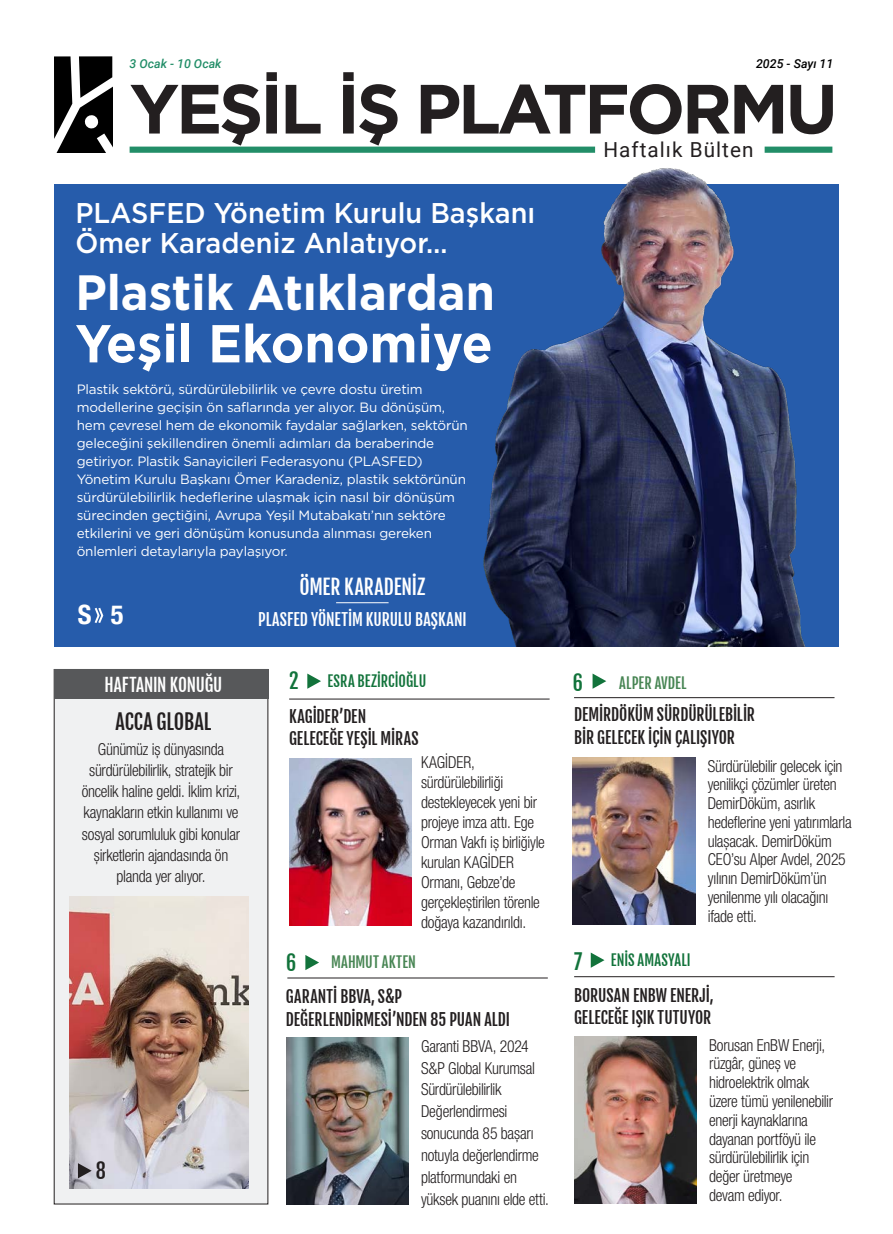
<style>
.page{position:relative;width:893px;height:1234px;background:#fff}
.page>*{position:absolute;margin:0;border:0;box-sizing:border-box;transform-origin:0 0}
.Cover_Header_02{font:700 69.45px "Gotham";letter-spacing:-.05em;color:#231f20}
.Cover_Header_02-2{font:700 53.25px "Gotham";color:#fff;scale:.95 1}
.Cover_Header_02-3{font:700 49.5px "Gotham";color:#fff;scale:.95 1}
.Cover_Header_02-4{font:500 28.5px/30px "Gotham";color:#fff;scale:.95 1}
.t1{font:700 condensed 26.55px "Helvetica Neue";color:#fff}
.t2{font:21px "Fjalla One";letter-spacing:.005em;color:#231f20;scale:.95 1}
.t3{font:21px "Fjalla One";color:#12733b;scale:.95 1}
.Nesletter_Title{font:20.7px "Roboto";letter-spacing:.05em;color:#231f20}
.t4{font:20.55px "Fjalla One";letter-spacing:.005em;color:#fff;scale:.95 1}
.t5{font:18px "Fjalla One";letter-spacing:-.015em;color:#fff;scale:.95 1}
.t6{font:900 17.25px "Avenir";letter-spacing:.2em;color:#000}
.t7{font:300 condensed 16.5px/18.8px "Helvetica Neue LT Pro";letter-spacing:-.02em;color:#231f20;scale:.95 1}
.t8{font:16.5px/22.5px "Fjalla One";color:#231f20;scale:.95 1}
.t9{font:16.5px "Fjalla One";color:#fff;scale:.95 1}
.t10{font:15px "Fjalla One";letter-spacing:.01em;color:#12733b;scale:.95 1}
.t11{font:15px "Fjalla One";letter-spacing:.015em;color:#478553;scale:.95 1}
.t12{font:13.5px/18px "Gotham";letter-spacing:-.015em;color:#fff}
.t13{font:900 13.2px "Avenir";letter-spacing:.1em;color:#000}
.Number{font:italic 500 12.3px "Roboto";color:#228e68}
.Number-2{font:italic 500 12.3px "Roboto";color:#000}
</style>
<div class="page">
<div style="left:54px;top:669px;width:214px;height:534px;background:#f0f1f2"></div>
<div style="left:54px;top:184px;width:784px;height:462px;background:#265cab"></div>
<svg style="left:54px;top:56px;width:58px;height:97px"></svg>
<div style="left:130px;top:146px;width:465px;height:7px;background:#228e68"></div>
<div style="left:765px;top:146px;width:67px;height:7px;background:#228e68"></div>
<img style="left:573px;top:757px;width:122px;height:167px">
<svg style="left:94px;top:607px;width:10px;height:16px"></svg>
<img style="left:483px;top:168px;width:356px;height:478px">
<hr style="left:336px;top:602px;width:53px;height:1px;background:#fff">
<img style="left:70px;top:896px;width:178px;height:292px">
<div style="left:54px;top:669px;width:214px;height:30px;background:#57585a"></div>
<img style="left:574px;top:1036px;width:122px;height:167px">
<svg style="left:591px;top:952px;width:13px;height:15px"></svg>
<hr style="left:574px;top:976px;width:261px;height:1px;background:#231f20">
<img style="left:289px;top:758px;width:122px;height:167px">
<svg style="left:307px;top:673px;width:14px;height:15px"></svg>
<hr style="left:289px;top:698px;width:261px;height:1px;background:#231f20">
<img style="left:286px;top:1037px;width:122px;height:167px">
<hr style="left:287px;top:977px;width:261px;height:1px;background:#231f20">
<hr style="left:574px;top:697px;width:260px;height:1px;background:#231f20">
<svg style="left:593px;top:673px;width:13px;height:15px"></svg>
<svg style="left:305px;top:955px;width:14px;height:14px"></svg>
<svg style="left:78px;top:1162px;width:14px;height:16px"></svg>
<p class="Number" style="left:130px;top:55px;width:93px">3 Ocak - 10 Ocak</p>
<p class="Number-2" style="left:756px;top:55px;width:79px">2025 - Sayı 11</p>
<p class="Cover_Header_02" style="left:130px;top:63px;width:710px">YEŞİL İŞ PLATFORMU</p>
<p class="t6" style="left:133px;top:80px;width:92px">YEŞİL İŞ</p>
<p class="t13" style="left:132px;top:104px;width:93px">PLATFORMU</p>
<p class="Nesletter_Title" style="left:603px;top:135px;width:151px">Haftalık Bülten</p>
<p class="Cover_Header_02-4" style="left:75px;top:197px;width:486px">PLASFED Yönetim Kurulu Başkanı<br>Ömer Karadeniz Anlatıyor…</p>
<p class="Cover_Header_02-3" style="left:75px;top:259px;width:443px">Plastik Atıklardan</p>
<p class="Cover_Header_02-2" style="left:75px;top:308px;width:441px">Yeşil Ekonomiye</p>
<p class="t12" style="left:77px;top:380px;width:392px">Plastik sektörü, sürdürülebilirlik ve çevre dostu üretim modellerine geçişin ön saflarında yer alıyor. Bu dönüşüm, hem çevresel hem de ekonomik faydalar sağlarken, sektörün geleceğini şekillendiren önemli adımları da beraberinde getiriyor. Plastik Sanayicileri Federasyonu (PLASFED)<br>Yönetim Kurulu Başkanı Ömer Karadeniz, plastik sektörünün sürdürülebilirlik hedeflerine ulaşmak için nasıl bir dönüşüm sürecinden geçtiğini, Avrupa Yeşil Mutabakatı’nın sektöre etkilerini ve geri dönüşüm konusunda alınması gereken önlemleri detaylarıyla paylaşıyor.</p>
<p class="t4" style="left:299px;top:576px;width:134px">ÖMER KARADENIZ</p>
<p class="t9" style="left:258px;top:611px;width:221px">PLASFED YÖNETIM KURULU BAŞKANI</p>
<p class="t1" style="left:78px;top:592px;width:47px">S 5</p>
<p class="t5" style="left:104px;top:675px;width:125px">HAFTANIN KONUĞU</p>
<p class="t2" style="left:115px;top:710px;width:102px">ACCA GLOBAL</p>
<p class="t7" style="left:82px;top:738px;width:169px;line-height:21px;text-align:center">Günümüz iş dünyasında sürdürülebilirlik, stratejik bir öncelik haline geldi. İklim krizi, kaynakların etkin kullanımı ve sosyal sorumluluk gibi konular şirketlerin ajandasında ön planda yer alıyor.</p>
<p class="t2" style="left:96px;top:1159px;width:12px">8</p>
<p class="t3" style="left:289px;top:669px;width:12px">2</p>
<p class="t10" style="left:327px;top:673px;width:106px">ESRA BEZIRCIOĞLU</p>
<p class="t8" style="left:289px;top:705px;width:138px">KAGİDER’DEN<br>GELECEĞE YEŞIL MIRAS</p>
<p class="t7" style="left:421px;top:752px;width:132px;line-height:20px">KAGİDER, sürdürülebilirliği destekleyecek yeni bir projeye imza attı. Ege<br>Orman Vakfı iş birliğiyle kurulan KAGİDER<br>Ormanı, Gebze’de gerçekleştirilen törenle doğaya kazandırıldı.</p>
<p class="t3" style="left:286px;top:951px;width:12px">6</p>
<p class="t11" style="left:331px;top:953px;width:91px">MAHMUT AKTEN</p>
<p class="t8" style="left:286px;top:986px;width:237px">GARANTI BBVA, S&amp;P<br>DEĞERLENDIRMESI’NDEN 85 PUAN ALDI</p>
<p class="t7" style="left:421px;top:1034px;width:136px;line-height:21.9px">Garanti BBVA, 2024<br>S&amp;P Global Kurumsal<br>Sürdürülebilirlik<br>Değerlendirmesi sonucunda 85 başarı notuyla değerlendirme platformundaki en yüksek puanını elde etti.</p>
<p class="t3" style="left:573px;top:671px;width:12px">6</p>
<p class="t11" style="left:619px;top:674px;width:72px">ALPER AVDEL</p>
<p class="t8" style="left:574px;top:704px;width:192px">DEMIRDÖKÜM SÜRDÜRÜLEBILIR<br>BIR GELECEK IÇIN ÇALIŞIYOR</p>
<p class="t3" style="left:574px;top:949px;width:10px">7</p>
<p class="t10" style="left:611px;top:952px;width:86px">ENIS AMASYALI</p>
<p class="t7" style="left:708px;top:756px;width:153px">Sürdürülebilir gelecek için yenilikçi çözümler üreten<br>DemirDöküm, asırlık hedeflerine yeni yatırımlarla ulaşacak. DemirDöküm<br>CEO’su Alper Avdel, 2025 yılının DemirDöküm’ün yenilenme yılı olacağını ifade etti.</p>
<p class="t8" style="left:574px;top:984px;width:148px">BORUSAN ENBW ENERJI,<br>GELECEĞE IŞIK TUTUYOR</p>
<p class="t7" style="left:709px;top:1035px;width:132px">Borusan EnBW Enerji, rüzgâr, güneş ve hidroelektrik olmak üzere tümü yenilenebilir enerji kaynaklarına dayanan portföyü ile sürdürülebilirlik için değer üretmeye<br>devam ediyor.</p>
</div>
